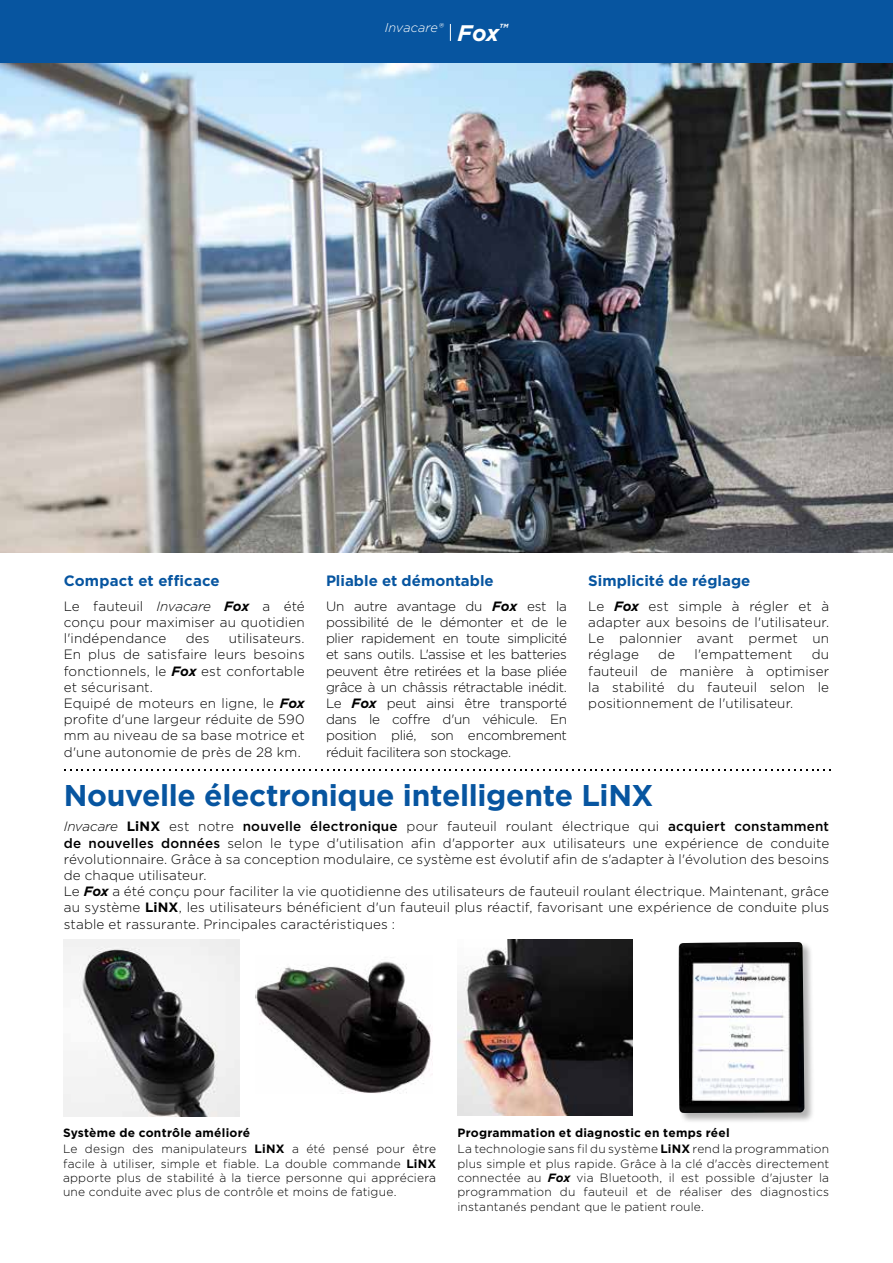
<style>
.page{position:relative;width:893px;height:1263px;background:#fff}
.page>*{position:absolute;margin:0;border:0;box-sizing:border-box;transform-origin:0 0}
.t1{font:700 30px "Gotham";letter-spacing:-.01em;color:#0755a0}
.t2{font:700 15px "Gotham";color:#0755a0}
.t3{font:300 13.5px/16.2px "Gotham";letter-spacing:.01em;color:#000;text-align:justify}
.t4{font:italic 300 12.75px "Gotham";letter-spacing:.01em;color:#fff}
.t5{font:300 12px/14.4px "Gotham";letter-spacing:.015em;color:#000}
.s1{font-weight:700;font-size:22.5px}
.s2{font-weight:700;font-size:13.05px}
.s3{font-weight:700;font-style:italic}
.s4{font-style:italic}
.s5{font-weight:700}
.s6{font-weight:500}
</style>
<div class="page">
<img style="left:64px;top:940px;width:175px;height:176px">
<img style="left:256px;top:961px;width:176px;height:132px">
<div style="left:678px;top:941px;width:137px;height:182px;background:#000;opacity:.3"></div>
<img style="left:679px;top:942px;width:125px;height:171px">
<div style="left:0;top:0;width:893px;height:64px;background:#0755a0"></div>
<svg style="left:450px;top:24px;width:1px;height:17px"></svg>
<img style="left:0;top:64px;width:893px;height:489px">
<svg style="left:64px;top:769px;width:767px;height:1px"></svg>
<img style="left:457px;top:940px;width:176px;height:175px">
<p class="t4" style="left:385px;top:19px;width:125px">Invacare® <span class="s1">Fox</span><span class="s2">™</span></p>
<p class="t2" style="left:326px;top:571px;width:169px">Pliable et démontable</p>
<p class="t3" style="left:326px;top:597px;width:242px">Un autre avantage du <span class="s3">Fox</span> est la possibilité de le démonter et de le plier rapidement en toute simplicité et sans outils. L'assise et les batteries peuvent être retirées et la base pliée grâce à un châssis rétractable inédit.<br>Le <span class="s3">Fox</span> peut ainsi être transporté dans le coffre d'un véhicule. En position plié, son encombrement réduit facilitera son stockage.</p>
<p class="t2" style="left:588px;top:571px;width:164px">Simplicité de réglage</p>
<p class="t3" style="left:588px;top:597px;width:242px">Le <span class="s3">Fox</span> est simple à régler et à adapter aux besoins de l'utilisateur.<br>Le palonnier avant permet un réglage</p>
<p class="t2" style="left:64px;top:571px;width:157px">Compact et efficace</p>
<p class="t3" style="left:64px;top:597px;width:242px">Le fauteuil <span class="s4">Invacare</span> <span class="s3">Fox</span> a été conçu pour maximiser au quotidien l'indépendance</p>
<p class="t3" style="left:64px;top:630px;width:242px;text-align:left;text-indent:165px">utilisateurs.<br>En plus de satisfaire leurs besoins fonctionnels, le <span class="s3">Fox</span> est confortable et sécurisant.<br>Equipé de moteurs en ligne, le <span class="s3">Fox </span>profite d'une largeur réduite de 590 mm au niveau de sa base motrice et d'une autonomie de près de 28 km.</p>
<h1 class="t1" style="left:64px;top:775px;width:591px">Nouvelle électronique intelligente LiNX</h1>
<p class="t3" style="left:186px;top:630px;width:25px">des</p>
<p class="t3" style="left:588px;top:646px;width:242px;text-indent:224px">du fauteuil de manière à optimiser la stabilité du fauteuil selon le positionnement de l'utilisateur.</p>
<p class="t3" style="left:658px;top:646px;width:18px">de</p>
<p class="t3" style="left:694px;top:646px;width:100px">l'empattement</p>
<p class="t3" style="left:64px;top:818px;width:767px;text-align:left"><span class="s4">Invacare</span> <span class="s5">LiNX</span> est notre <span class="s6">nouvelle électronique</span> pour fauteuil roulant électrique qui <span class="s6">acquiert constamment de nouvelles données</span> selon le type d'utilisation afin d'apporter aux utilisateurs une expérience de conduite révolutionnaire. Grâce à sa conception modulaire, ce système est évolutif afin de s'adapter à l'évolution des besoins de chaque utilisateur.<br>Le <span class="s3">Fox</span> a été conçu pour faciliter la vie quotidienne des utilisateurs de fauteuil roulant électrique. Maintenant, grâce au système <span class="s5">LiNX</span>, les utilisateurs bénéficient d'un fauteuil plus réactif, favorisant une expérience de conduite plus stable et rassurante. Principales caractéristiques :</p>
<p class="t5" style="left:63px;top:1124px;width:375px;line-height:16.5px"><span class="s5">Système de contrôle amélioré<br></span>Le design des manipulateurs <span class="s5">LiNX</span> a été pensé pour être</p>
<p class="t5" style="left:63px;top:1156px;width:375px;text-align:justify">facile à utiliser, simple et fiable. La double commande <span class="s5">LiNX </span>apporte plus de stabilité à la tierce personne qui appréciera une conduite avec plus de contrôle et moins de fatigue.</p>
<p class="t5" style="left:457px;top:1124px;width:373px;line-height:16.5px"><span class="s5">Programmation et diagnostic en temps réel<br></span>La technologie sans fil du système <span class="s5">LiNX</span> rend la programmation</p>
<p class="t5" style="left:457px;top:1156px;width:373px;text-align:justify">plus simple et plus rapide. Grâce à la clé d'accès directement connectée au <span class="s3">Fox</span> via Bluetooth, il est possible d'ajuster la programmation du fauteuil et de réaliser des diagnostics instantanés pendant que le patient roule.</p>
</div>
